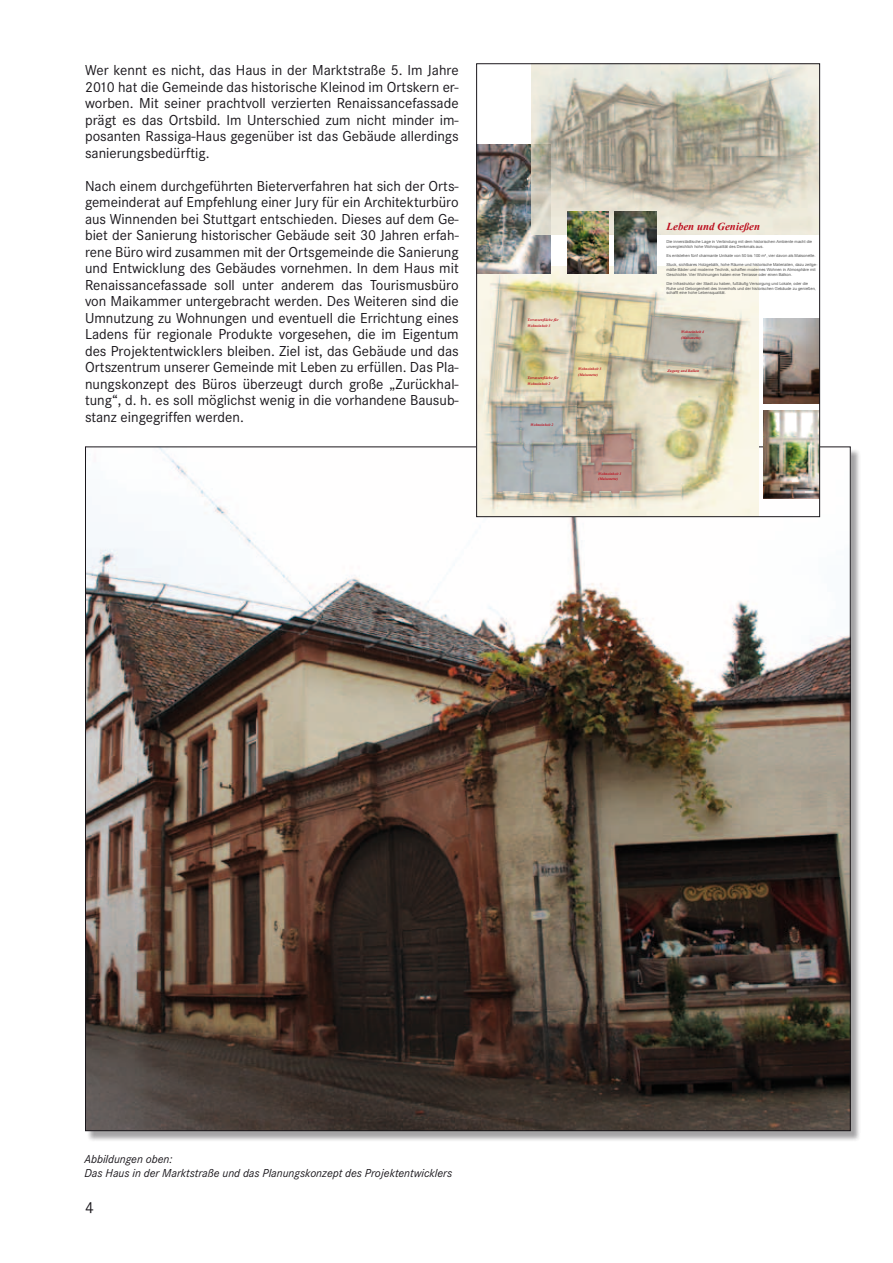
<style>
.page{position:relative;width:893px;height:1263px;background:#fff}
.page>*{position:absolute;margin:0;border:0;box-sizing:border-box;transform-origin:0 0}
.t1{font:16.5px "Corporate S";color:#1a171c}
.t2{font:15px/16.5px "Corporate S";color:#1a171c;text-align:justify}
.t3{font:italic 700 13.5px "Aparajita";color:#bc0d1d}
.t4{font:italic 12px/14.4px "Corporate S";color:#1a171c}
.t5{font:italic 700 4.65px/5.4px "Aparajita";color:#bc0d1d}
.t6{font:4.05px/4.7px "Arial";color:#555}
</style>
<div class="page">
<div style="left:86px;top:448px;width:775px;height:694px;background:#1a171c;opacity:.4"></div>
<img style="left:87px;top:448px;width:762px;height:681px">
<img style="left:478px;top:267px;width:280px;height:248px">
<img style="left:763px;top:318px;width:55px;height:85px">
<img style="left:763px;top:411px;width:55px;height:88px">
<img style="left:496px;top:297px;width:241px;height:197px">
<img style="left:478px;top:144px;width:73px;height:130px">
<img style="left:531px;top:65px;width:287px;height:170px">
<img style="left:614px;top:211px;width:42px;height:63px">
<img style="left:567px;top:211px;width:42px;height:63px">
<div style="left:476px;top:63px;width:344px;height:454px;border:1px solid #1a171c"></div>
<p class="t2" style="left:85px;top:62px;width:375px">Wer kennt es nicht, das Haus in der Marktstraße 5. Im Jahre 2010 hat die Gemeinde das historische Kleinod im Ortskern er&shy;worben. Mit seiner prachtvoll verzierten Renaissancefassade prägt es das Ortsbild. Im Unterschied zum nicht minder im&shy;posanten Rassiga-Haus gegenüber ist das Gebäude allerdings sanierungsbedürftig.</p>
<p class="t2" style="left:85px;top:178px;width:375px">Nach einem durchgeführten Bieterverfahren hat sich der Orts&shy;gemeinderat auf Empfehlung einer Jury für ein Architekturbüro aus Winnenden bei Stuttgart entschieden. Dieses auf dem Ge&shy;biet der Sanierung historischer Gebäude seit 30 Jahren erfah&shy;rene Büro wird zusammen mit der Ortsgemeinde die Sanierung und Entwicklung des Gebäudes vornehmen. In dem Haus mit Renaissancefassade soll unter anderem das Tourismusbüro von Maikammer untergebracht werden. Des Weiteren sind die Umnutzung zu Wohnungen und eventuell die Errichtung eines Ladens für regionale Produkte vorgesehen, die im Eigentum des Projektentwicklers bleiben. Ziel ist, das Gebäude und das Ortszentrum unserer Gemeinde mit Leben zu erfüllen. Das Pla&shy;nungskonzept des Büros überzeugt durch große „Zurückhal&shy;tung“, d. h. es soll möglichst wenig in die vorhandene Bausub&shy;stanz eingegriffen werden.</p>
<p class="t5" style="left:527px;top:318px;width:33px">Terrassenfläche für<br>Wohneinheit 3</p>
<p class="t5" style="left:527px;top:376px;width:33px">Terrassenfläche für<br>Wohneinheit 2</p>
<p class="t5" style="left:530px;top:423px;width:25px">Wohneinheit 2</p>
<p class="t5" style="left:578px;top:367px;width:25px">Wohneinheit 3 (Maisonette)</p>
<p class="t5" style="left:598px;top:471px;width:25px">Wohneinheit 1 (Maisonette)</p>
<p class="t3" style="left:667px;top:220px;width:95px">Leben und Genießen</p>
<p class="t6" style="left:666px;top:239px;width:147px">Die innerstädtische Lage in Verbindung mit dem historischen Ambiente macht die unvergleichlich hohe Wohnqualität des Denkmals aus.</p>
<p class="t6" style="left:666px;top:253px;width:151px">Es entstehen fünf charmante Unikate von 50 bis 100 m², vier davon als Maisonette.</p>
<p class="t6" style="left:666px;top:263px;width:152px">Stuck, sichtbares Holzgebälk, hohe Räume und historische Materialien, dazu zeitge&shy;mäße Bäder und moderne Technik, schaffen modernes Wohnen in Atmosphäre mit<br>Geschichte. Vier Wohnungen haben eine Terrasse oder einen Balkon.</p>
<p class="t6" style="left:666px;top:281px;width:151px">Die Infrastruktur der Stadt zu haben, fußläufig Versorgung und Lokale, oder die<br>Ruhe und Geborgenheit des Innenhofs und der historischen Gebäude zu genießen, schafft eine hohe Lebensqualität.</p>
<p class="t5" style="left:681px;top:330px;width:25px">Wohneinheit 4 (Maisonette)</p>
<p class="t5" style="left:668px;top:368px;width:33px">Zugang und Balkon</p>
<p class="t4" style="left:84px;top:1151px;width:369px">Abbildungen oben:<br>Das Haus in der Marktstraße und das Planungskonzept des Projektentwicklers</p>
<p class="t1" style="left:85px;top:1198px;width:10px">4</p>
</div>
